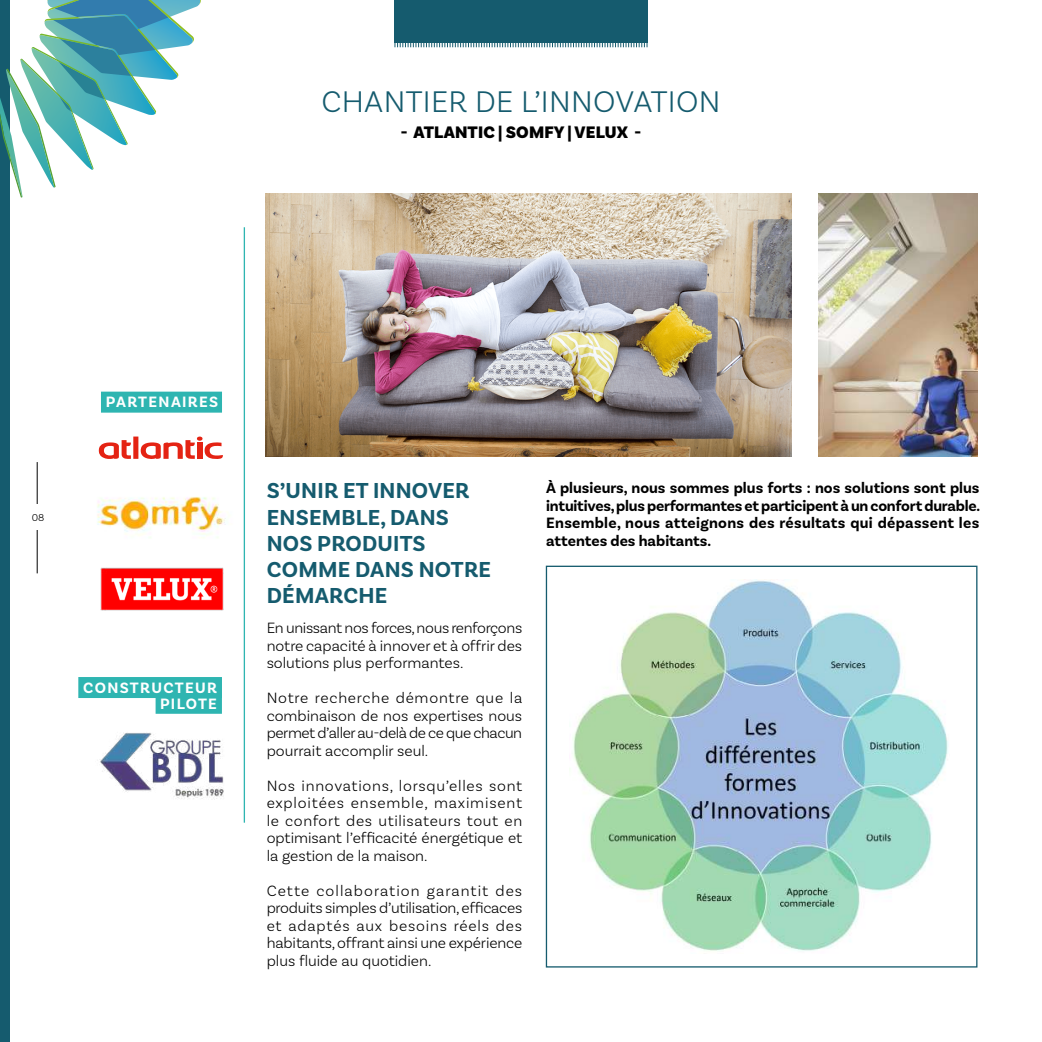
<style>
.page{position:relative;width:1042px;height:1042px;background:#fff}
.page>*{position:absolute;margin:0;border:0;box-sizing:border-box;transform-origin:0 0}
.t1{font:300 31.5px "Basic Sans";letter-spacing:.01em;color:#155b6e}
.t2{font:700 22.75px/26.2px "Basic Sans";letter-spacing:.01em;color:#155b6e}
.t3{font:900 17.5px "Basic Sans Alt";letter-spacing:.01em;color:#000}
.t4{font:300 15.75px/17.5px "Basic Sans";color:#000;text-align:justify}
.t5{font:700 15.75px/17.5px "Basic Sans";letter-spacing:.015em;color:#000;text-align:justify}
.t6{font:700 15.75px/15.8px "Basic Sans";letter-spacing:.085em;color:#fff;text-align:right}
.t7{font:300 10.5px "Basic Sans";color:#000}
</style>
<div class="page">
<img style="left:265px;top:193px;width:526px;height:263px">
<div style="left:0;top:0;width:10px;height:1042px;background:#155b6e"></div>
<img style="left:819px;top:193px;width:158px;height:263px">
<div style="left:78px;top:677px;width:144px;height:21px;background:#2eb5b1"></div>
<div style="left:156px;top:693px;width:66px;height:21px;background:#2eb5b1"></div>
<div style="left:101px;top:392px;width:121px;height:21px;background:#2eb5b1"></div>
<hr style="left:37px;top:462px;width:1px;height:111px;background:#000">
<div style="left:22px;top:504px;width:29px;height:25px;background:#fff"></div>
<hr style="left:244px;top:227px;width:1px;height:595px;background:#2eb5b1">
<img style="left:100px;top:568px;width:124px;height:42px">
<svg style="left:99px;top:436px;width:124px;height:23px"></svg>
<img style="left:97px;top:496px;width:129px;height:42px">
<img style="left:100px;top:732px;width:124px;height:68px">
<svg style="left:0;top:0;width:201px;height:198px"></svg>
<img style="left:569px;top:579px;width:380px;height:372px">
<div style="left:394px;top:0;width:253px;height:42px;background:#155b6e"></div>
<svg style="left:394px;top:42px;width:253px;height:5px"></svg>
<h1 class="t1" style="left:321px;top:83px;width:401px">CHANTIER DE L’INNOVATION</h1>
<p class="t3" style="left:401px;top:122px;width:242px">- ATLANTIC | SOMFY | VELUX -</p>
<p class="t7" style="left:32px;top:511px;width:14px">08</p>
<p class="t6" style="left:106px;top:394px;width:114px">PARTENAIRES</p>
<p class="t6" style="left:83px;top:680px;width:135px">CONSTRUCTEUR<br>PILOTE</p>
<h2 class="t2" style="left:267px;top:478px;width:226px">S’UNIR ET INNOVER<br>ENSEMBLE, DANS<br>NOS PRODUITS<br>COMME DANS NOTRE<br>DÉMARCHE</h2>
<p class="t4" style="left:267px;top:619px;width:257px">En unissant nos forces, nous renforçons notre capacité à innover et à offrir des solutions plus performantes.</p>
<p class="t4" style="left:267px;top:689px;width:257px">Notre recherche démontre que la combinaison de nos expertises nous permet d’aller au-delà de ce que chacun pourrait accomplir seul.</p>
<p class="t4" style="left:267px;top:776px;width:257px">Nos innovations, lorsqu’elles sont exploitées ensemble, maximisent le confort des utilisateurs tout en optimisant l’efficacité énergétique et la gestion de la maison.</p>
<p class="t4" style="left:267px;top:881px;width:257px">Cette collaboration garantit des produits simples d’utilisation, efficaces et adaptés aux besoins réels des habitants, offrant ainsi une expérience plus fluide au quotidien.</p>
<p class="t5" style="left:546px;top:479px;width:436px">À plusieurs, nous sommes plus forts : nos solutions sont plus intuitives, plus performantes et participent à un confort durable.<br>Ensemble, nous atteignons des résultats qui dépassent les attentes des habitants.</p>
</div>
